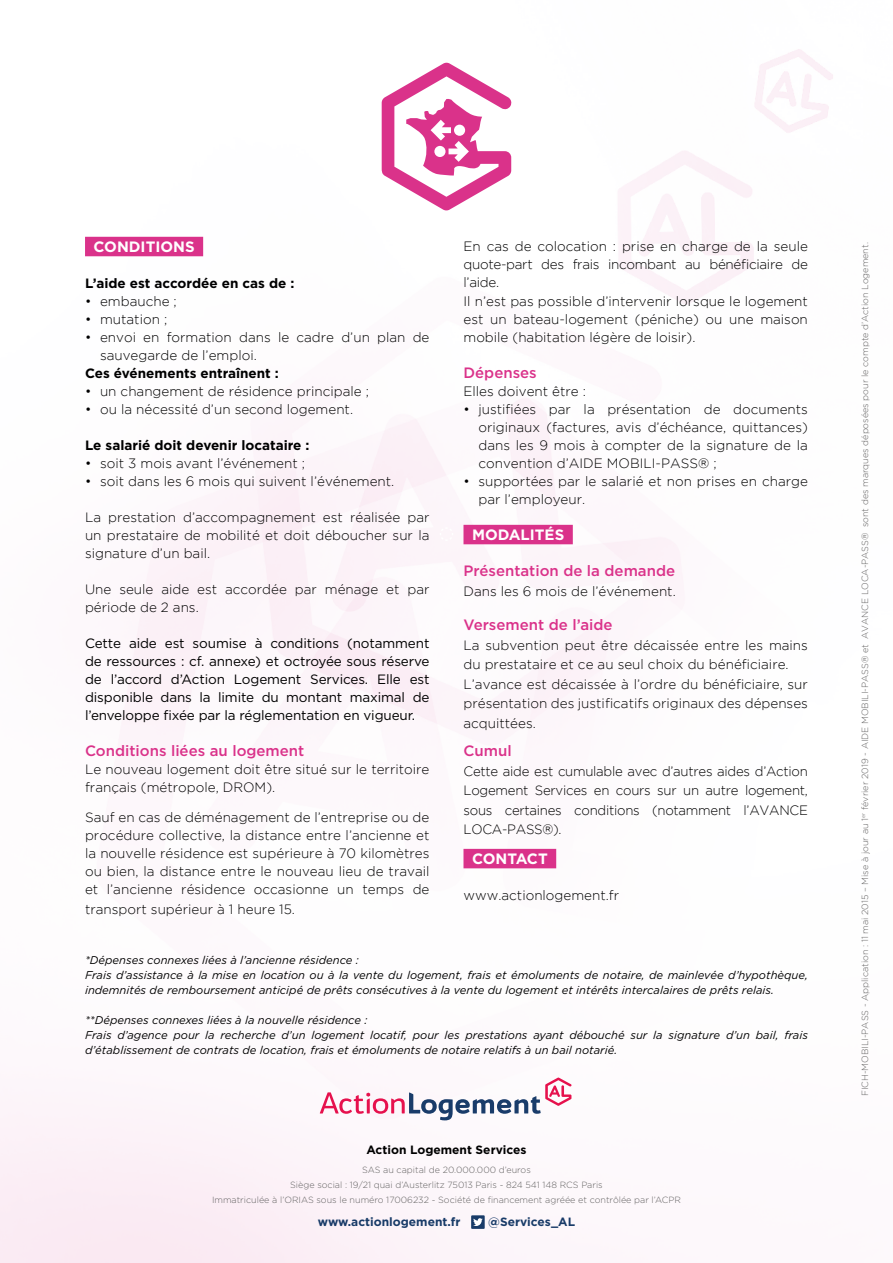
<style>
.page{position:relative;width:893px;height:1263px;background:#fff}
.page>*{position:absolute;margin:0;border:0;box-sizing:border-box;transform-origin:0 0}
.t1{font:500 15px "Gotham";color:#da328a}
.t2{font:700 15px "Gotham";color:#fff}
.t3{font:300 13.5px/18px "Gotham";color:#000}
.t4{font:13.5px/18px "Gotham";letter-spacing:-.01em;color:#000;text-align:justify}
.t5{font:700 13.5px "Gotham";color:#000}
.t6{font:700 12px "Gotham";color:#183b68}
.t7{font:700 12px "Gotham";color:#000}
.t8{font:italic 11.25px/15px "Gotham";color:#000}
.t9{font:300 9px/15px "Gotham";color:#646363;text-align:center}
.t10{font:300 9px "Gotham";color:#646363}
</style>
<div class="page">
<div style="left:85px;top:237px;width:118px;height:19px;background:#da328a"></div>
<div style="left:463px;top:525px;width:110px;height:19px;background:#da328a"></div>
<div style="left:463px;top:849px;width:93px;height:19px;background:#da328a"></div>
<svg style="left:382px;top:63px;width:129px;height:148px"></svg>
<div style="left:471px;top:1215px;width:14px;height:14px;background:#183b68"></div>
<svg style="left:473px;top:1218px;width:10px;height:8px"></svg>
<svg style="left:320px;top:1077px;width:251px;height:43px"></svg>
<p class="t2" style="left:94px;top:237px;width:103px">CONDITIONS</p>
<p class="t5" style="left:85px;top:274px;width:211px">L’aide est accordée en cas de :</p>
<p class="t3" style="left:85px;top:292px;width:93px">• embauche ;</p>
<p class="t3" style="left:85px;top:310px;width:84px">• mutation ;</p>
<p class="t3" style="left:100px;top:328px;width:331px;text-indent:-15px">• envoi en formation dans le cadre d’un plan de sauvegarde de l’emploi.</p>
<p class="t5" style="left:85px;top:364px;width:195px">Ces événements entraînent :</p>
<p class="t3" style="left:85px;top:382px;width:285px">• un changement de résidence principale ;</p>
<p class="t3" style="left:85px;top:400px;width:270px">• ou la nécessité d’un second logement.</p>
<p class="t5" style="left:85px;top:436px;width:226px">Le salarié doit devenir locataire :</p>
<p class="t3" style="left:85px;top:454px;width:222px">• soit 3 mois avant l’événement ;</p>
<p class="t3" style="left:85px;top:472px;width:311px">• soit dans les 6 mois qui suivent l’événement.</p>
<p class="t3" style="left:85px;top:508px;width:346px;text-align:justify">La prestation d’accompagnement est réalisée par un prestataire de mobilité et doit déboucher sur la signature d’un bail.</p>
<p class="t3" style="left:85px;top:580px;width:346px">Une seule aide est accordée par ménage et par période de 2 ans.</p>
<p class="t4" style="left:85px;top:634px;width:346px">Cette aide est soumise à conditions (notamment de ressources : cf. annexe) et octroyée sous réserve de l’accord d’Action Logement Services. Elle est disponible dans la limite du montant maximal de l’enveloppe fixée par la réglementation en vigueur.</p>
<p class="t1" style="left:85px;top:741px;width:221px">Conditions liées au logement</p>
<p class="t3" style="left:85px;top:760px;width:346px">Le nouveau logement doit être situé sur le territoire français (métropole, DROM).</p>
<p class="t3" style="left:85px;top:808px;width:346px;text-align:justify">Sauf en cas de déménagement de l’entreprise ou de procédure collective, la distance entre l’ancienne et la nouvelle résidence est supérieure à 70 kilomètres ou bien, la distance entre le nouveau lieu de travail et l’ancienne résidence occasionne un temps de</p>
<p class="t3" style="left:85px;top:900px;width:212px">transport supérieur à 1 heure 15.</p>
<p class="t3" style="left:463px;top:237px;width:346px">En cas de colocation : prise en charge de la seule quote-part des frais incombant au bénéficiaire de l’aide.<br>Il n’est pas possible d’intervenir lorsque le logement est un bateau-logement (péniche) ou une maison mobile (habitation légère de loisir).</p>
<p class="t1" style="left:463px;top:363px;width:75px">Dépenses</p>
<p class="t3" style="left:463px;top:382px;width:124px">Elles doivent être :</p>
<p class="t3" style="left:478px;top:400px;width:331px;text-align:justify;text-indent:-15px">• justifiées par la présentation de documents originaux (factures, avis d’échéance, quittances) dans les 9 mois à compter de la signature de la convention d’AIDE MOBILI-PASS® ;</p>
<p class="t3" style="left:478px;top:472px;width:331px;text-indent:-15px">• supportées par le salarié et non prises en charge par l’employeur.</p>
<p class="t2" style="left:472px;top:525px;width:94px">MODALITÉS</p>
<p class="t1" style="left:463px;top:561px;width:213px">Présentation de la demande</p>
<p class="t3" style="left:463px;top:582px;width:214px">Dans les 6 mois de l’événement.</p>
<p class="t1" style="left:463px;top:615px;width:151px">Versement de l’aide</p>
<p class="t3" style="left:463px;top:635px;width:346px;line-height:19.5px">La subvention peut être décaissée entre les mains du prestataire et ce au seul choix du bénéficiaire.<br>L’avance est décaissée à l’ordre du bénéficiaire, sur présentation des justificatifs originaux des dépenses acquittées.</p>
<p class="t1" style="left:463px;top:741px;width:50px">Cumul</p>
<p class="t3" style="left:463px;top:761px;width:346px;line-height:19.5px;text-align:justify">Cette aide est cumulable avec d’autres aides d’Action Logement Services en cours sur un autre logement, sous certaines conditions (notamment l’AVANCE LOCA-PASS®).</p>
<p class="t2" style="left:472px;top:849px;width:77px">CONTACT</p>
<p class="t3" style="left:463px;top:886px;width:157px">www.actionlogement.fr</p>
<p class="t8" style="left:85px;top:952px;width:724px">*Dépenses connexes liées à l’ancienne résidence :<br>Frais d’assistance à la mise en location ou à la vente du logement, frais et émoluments de notaire, de mainlevée d’hypothèque, indemnités de remboursement anticipé de prêts consécutives à la vente du logement et intérêts intercalaires de prêts relais.</p>
<p class="t8" style="left:85px;top:1012px;width:724px">**Dépenses connexes liées à la nouvelle résidence :<br>Frais d’agence pour la recherche d’un logement locatif, pour les prestations ayant débouché sur la signature d’un bail, frais d’établissement de contrats de location, frais et émoluments de notaire relatifs à un bail notarié.</p>
<p class="t7" style="left:366px;top:1141px;width:162px">Action Logement Services</p>
<p class="t9" style="left:212px;top:1162px;width:470px">SAS au capital de 20.000.000 d’euros<br>Siège social : 19/21 quai d’Austerlitz 75013 Paris - 824 541 148 RCS Paris<br>Immatriculée à l’ORIAS sous le numéro 17006232 - Société de financement agréée et contrôlée par l’ACPR</p>
<p class="t6" style="left:318px;top:1214px;width:144px">www.actionlogement.fr</p>
<p class="t6" style="left:488px;top:1214px;width:88px">@Services_AL</p>
<p class="t10" style="left:860px;top:1096px;width:855px;rotate:-90deg">FICH-MOBILI-PASS - Application : 11 mai 2015 – Mise à jour au 1<sup>er</sup> février 2019 - AIDE MOBILI-PASS® et AVANCE LOCA-PASS® sont des marques déposées pour le compte d’Action Logement.</p>
</div>
